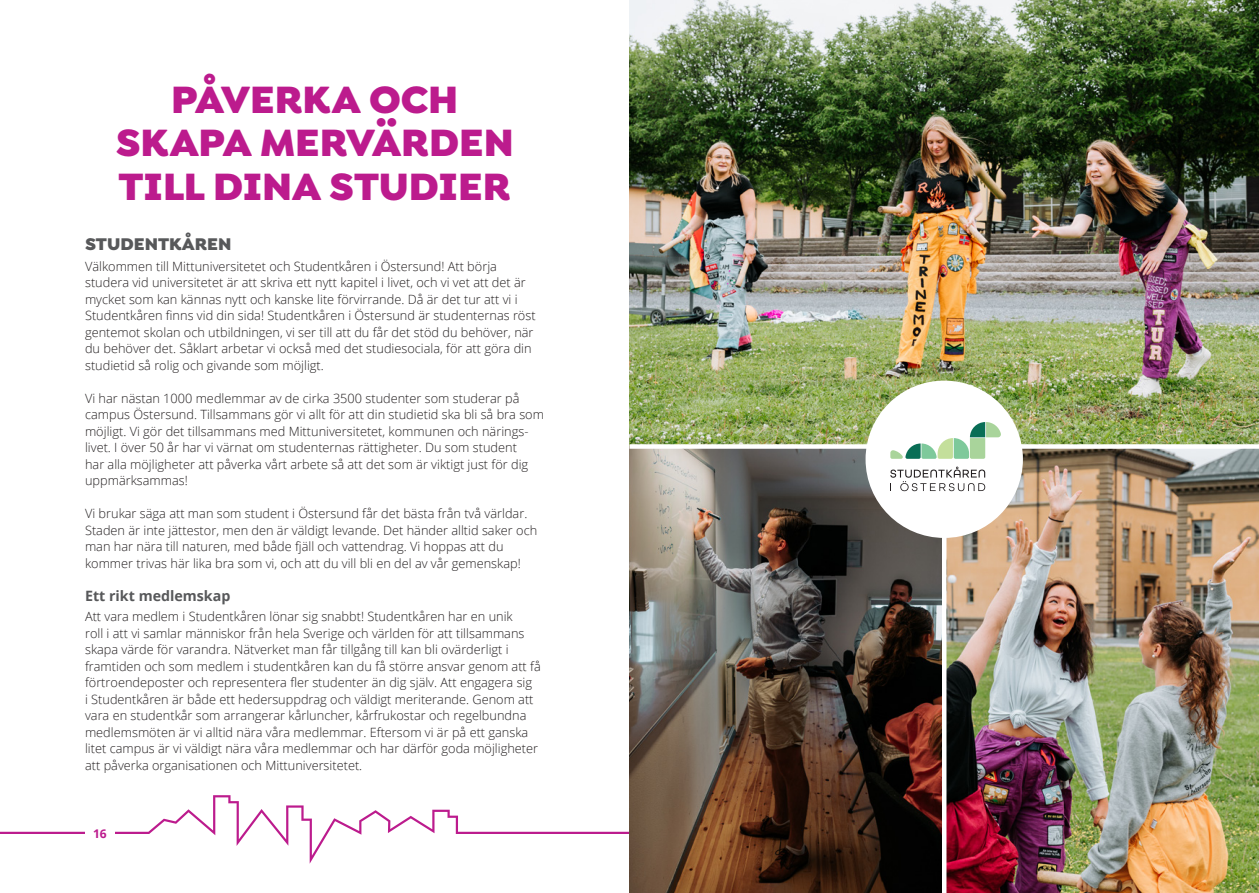
<style>
.page{position:relative;width:1259px;height:893px;background:#fff}
.page>*{position:absolute;margin:0;border:0;box-sizing:border-box;transform-origin:0 0}
.Rubrik_1{font:900 40.5px/43.5px "Isidora Sans Alt";letter-spacing:-.005em;color:#bc1b8d;text-align:center}
.Rubrik_2{font:900 18px "Isidora Sans Alt";color:#57585a}
.Rubrik_3{font:700 14.25px "Open Sans";color:#57585a}
.Bröd{font:300 12.75px/16.5px "Open Sans";color:#231f20}
.t1{font:700 12px "Open Sans";color:#bc1b8d}
</style>
<div class="page">
<svg style="left:0;top:795px;width:629px;height:69px"></svg>
<div style="left:85px;top:818px;width:30px;height:30px;background:#fff"></div>
<img style="left:629px;top:0;width:630px;height:893px">
<div style="left:629px;top:444px;width:630px;height:5px;background:#fff"></div>
<hr style="left:942px;top:446px;width:4px;height:447px;background:#fff">
<div style="left:865px;top:381px;width:158px;height:157px;background:#fff;border-radius:50%"></div>
<svg style="left:890px;top:422px;width:111px;height:37px"></svg>
<svg style="left:890px;top:467px;width:95px;height:24px"></svg>
<p class="Rubrik_1" style="left:116px;top:77px;width:400px">PÅVERKA OCH<br>SKAPA MERVÄRDEN<br>TILL DINA STUDIER</p>
<p class="Rubrik_2" style="left:85px;top:232px;width:148px">STUDENTKÅREN</p>
<p class="Bröd" style="left:85px;top:257px;width:452px">Välkommen till Mittuniversitetet och Studentkåren i Östersund! Att börja studera vid universitetet är att skriva ett nytt kapitel i livet, och vi vet att det är mycket som kan kännas nytt och kanske lite förvirrande. Då är det tur att vi i Studentkåren finns vid din sida! Studentkåren i Östersund är studenternas röst gentemot skolan och utbildningen, vi ser till att du får det stöd du behöver, när du behöver det. Såklart arbetar vi också med det studiesociala, för att göra din studietid så rolig och givande som möjligt.</p>
<p class="Bröd" style="left:85px;top:389px;width:460px">Vi har nästan 1000 medlemmar av de cirka 3500 studenter som studerar på campus Östersund. Tillsammans gör vi allt för att din studietid ska bli så bra som möjligt. Vi gör det tillsammans med Mittuniversitetet, kommunen och närings&shy;livet. I över 50 år har vi värnat om studenternas rättigheter. Du som student<br>har alla möjligheter att påverka vårt arbete så att det som är viktigt just för dig uppmärksammas!</p>
<p class="Bröd" style="left:85px;top:505px;width:454px">Vi brukar säga att man som student i Östersund får det bästa från två världar.<br>Staden är inte jättestor, men den är väldigt levande. Det händer alltid saker och man har nära till naturen, med både fjäll och vattendrag. Vi hoppas att du kommer trivas här lika bra som vi, och att du vill bli en del av vår gemenskap!</p>
<p class="Rubrik_3" style="left:85px;top:585px;width:147px">Ett rikt medlemskap</p>
<p class="Bröd" style="left:85px;top:608px;width:457px">Att vara medlem i Studentkåren lönar sig snabbt! Studentkåren har en unik<br>roll i att vi samlar människor från hela Sverige och världen för att tillsammans skapa värde för varandra. Nätverket man får tillgång till kan bli ovärderligt i framtiden och som medlem i studentkåren kan du få större ansvar genom att få förtroendeposter och representera fler studenter än dig själv. Att engagera sig<br>i Studentkåren är både ett hedersuppdrag och väldigt meriterande. Genom att vara en studentkår som arrangerar kårluncher, kårfrukostar och regelbundna medlemsmöten är vi alltid nära våra medlemmar. Eftersom vi är på ett ganska litet campus är vi väldigt nära våra medlemmar och har därför goda möjligheter att påverka organisationen och Mittuniversitetet.</p>
<p class="t1" style="left:93px;top:825px;width:15px">16</p>
</div>
